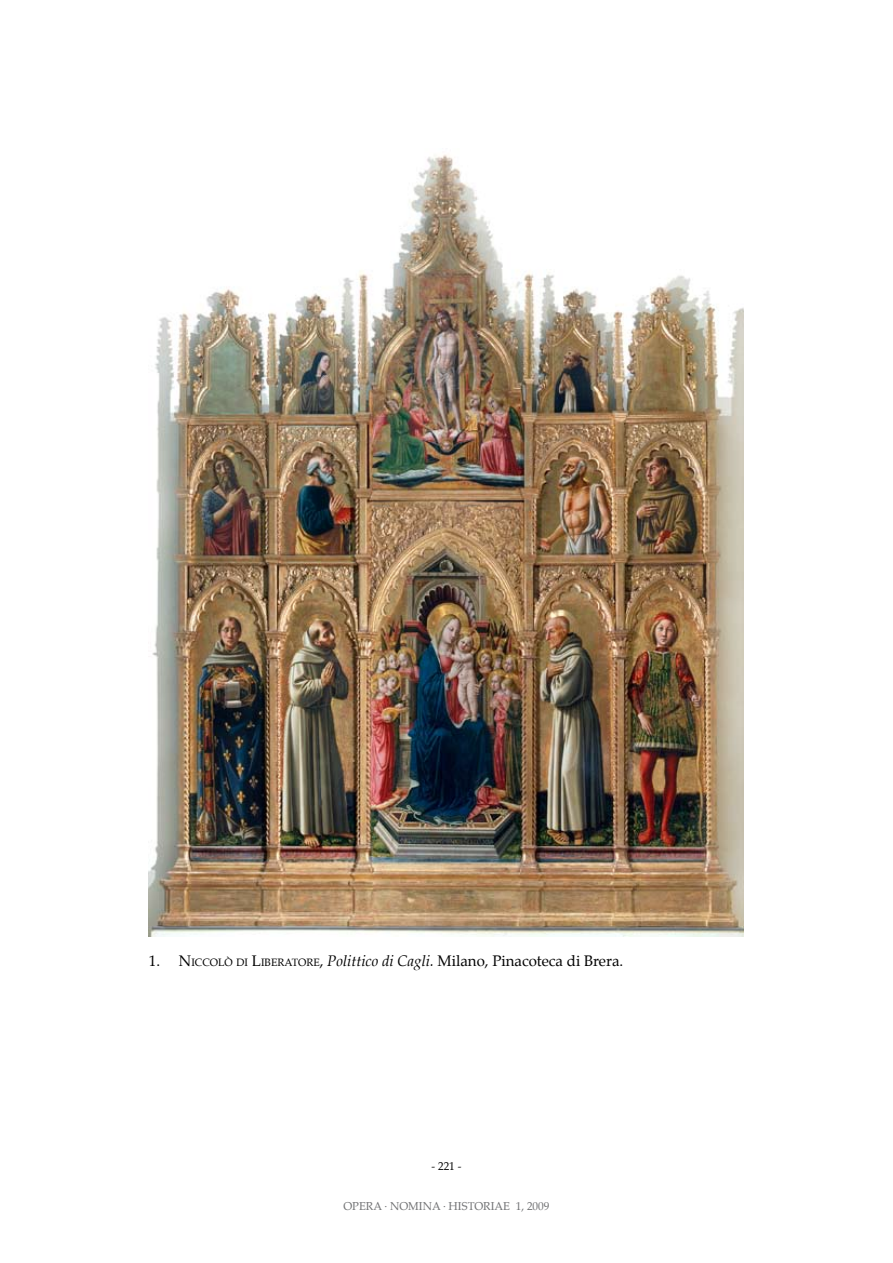
<style>
.page{position:relative;width:893px;height:1263px;background:#fff}
.page>*{position:absolute;margin:0;border:0;box-sizing:border-box;transform-origin:0 0}
.t1{font:15px "Palatino";color:#000}
.t2{font:11.25px "Palatino";color:#707173}
.t3{font:11.25px "Palatino";color:#000}
.s1{font-style:inherit}
.s2{font-size:10.5px}
.s3{font-style:italic}
</style>
<div class="page">
<img style="left:149px;top:154px;width:595px;height:782px">
<p class="t1" style="left:149px;top:948px;width:476px">1. <span class="s1">N</span><span class="s2">ICCOLÒ DI</span> <span class="s1">L</span><span class="s2">IBERATORE</span>, <span class="s3">Polittico di Cagli.</span> Milano, Pinacoteca di Brera.</p>
<p class="t3" style="left:431px;top:1156px;width:31px">- 221 -</p>
<p class="t2" style="left:343px;top:1197px;width:208px">OPERA · NOMINA · HISTORIAE 1, 2009</p>
</div>
